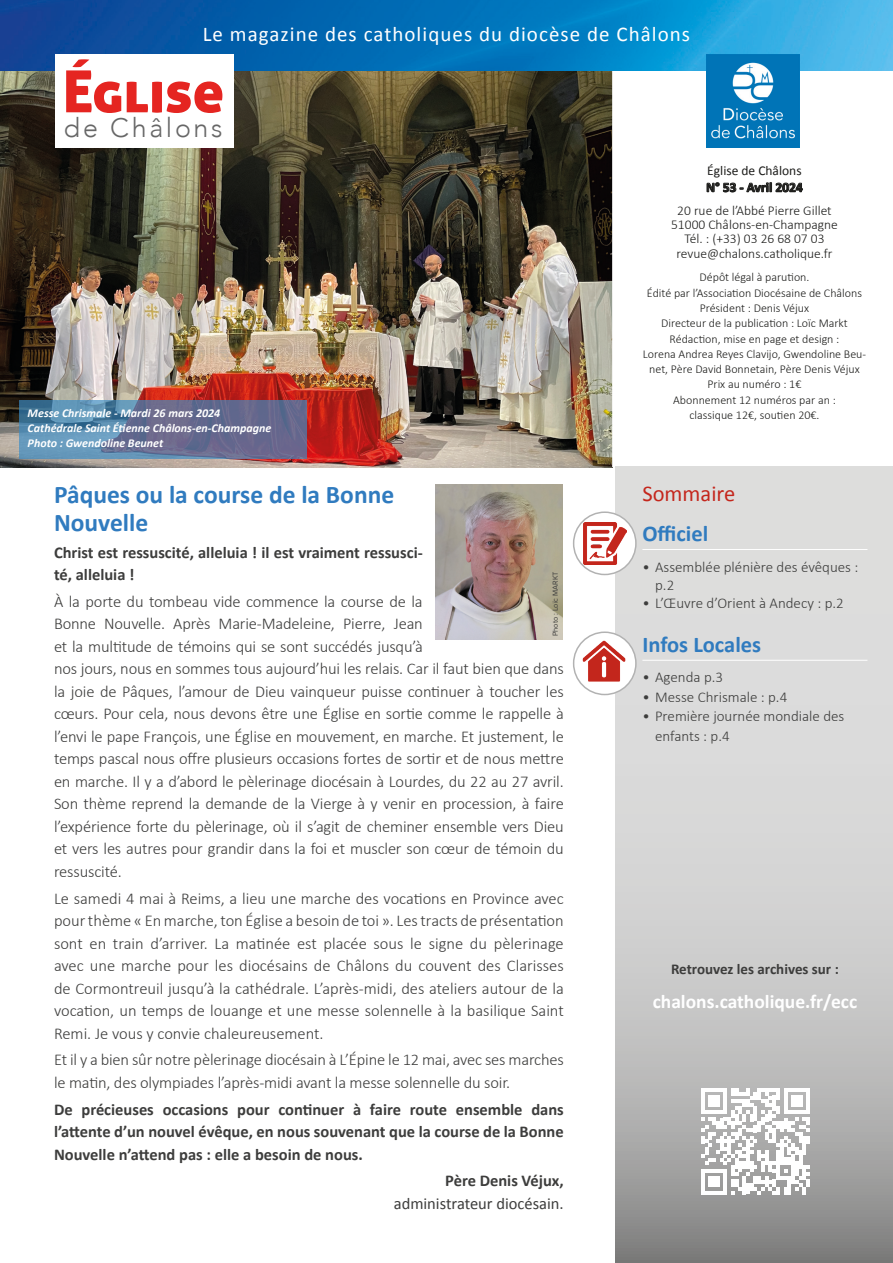
<style>
.page{position:relative;width:893px;height:1263px;background:#fff}
.page>*{position:absolute;margin:0;border:0;box-sizing:border-box;transform-origin:0 0}
.t1{font:58.2px "Aller Display";color:#e52521}
.t2{font:300 26.85px "Avenir";letter-spacing:.1em;color:#676767}
.Titres_courants{font:700 25.5px/27.5px "Calibri";color:#307bbf}
.rubriques_sommaire{font:700 22.5px "Calibri";color:#307bbf}
.petites_rubriques{font:22.5px "Calibri";color:#c4261c}
.t3{font:21px "Calibri";letter-spacing:.05em;color:#fff}
.Texte_courant{font:700 19.5px "Calibri";color:#fff}
.Texte_courant-2{font:300 16.5px/22.5px "Calibri";letter-spacing:-.01em;color:#3d3d3c}
.Texte_courant_gras{font:700 16.5px/22.5px "Calibri";color:#3d3d3c}
.Texte_courant_gras-2{font:16.5px "Calibri";color:#3d3d3c}
.t4{font:300 15px/18px "Calibri";color:#3d3d3c}
.Texte_courant-3{font:700 15px "Calibri";color:#3d3d3c}
.t5{font:300 13.5px/14.4px "Calibri";color:#1d1d1b;text-align:center}
.t6{font:13.5px/17.1px "Calibri";color:#1d1d1b}
.t7{font:300 12px/15.3px "Calibri";color:#1d1d1b;text-align:center}
.t8{font:italic 700 12px "Calibri";color:#fff}
.sources{font:7.5px "Proxima Nova";color:#3d3d3c}
.s1{font-weight:700}
</style>
<div class="page">
<img style="left:0;top:70px;width:613px;height:398px">
<svg style="left:616px;top:467px;width:277px;height:796px;background:#cacac9"></svg>
<img style="left:0;top:0;width:893px;height:70px">
<div style="left:55px;top:54px;width:179px;height:94px;background:#fff"></div>
<svg style="left:19px;top:400px;width:287px;height:59px;background:#62779b"></svg>
<hr style="left:642px;top:549px;width:225px;height:1px;background:#fff">
<hr style="left:642px;top:660px;width:225px;height:1px;background:#fff">
<div style="left:574px;top:512px;width:62px;height:62px;background:#fff;border-radius:50%"></div>
<img style="left:583px;top:522px;width:43px;height:43px">
<div style="left:573px;top:511px;width:64px;height:64px;border:2px solid #b2b2b2;border-radius:50%"></div>
<div style="left:574px;top:632px;width:62px;height:62px;background:#fff;border-radius:50%"></div>
<img style="left:583px;top:640px;width:42px;height:42px">
<div style="left:573px;top:631px;width:64px;height:64px;border:2px solid #b2b2b2;border-radius:50%"></div>
<svg style="left:701px;top:1088px;width:109px;height:106px"></svg>
<img style="left:435px;top:484px;width:128px;height:156px">
<img style="left:706px;top:54px;width:94px;height:94px">
<p class="t3" style="left:203px;top:20px;width:489px">Le magazine des catholiques du diocèse de Châlons</p>
<h1 class="t1" style="left:63px;top:54px;width:163px">Église</h1>
<h2 class="t2" style="left:64px;top:112px;width:160px">de Châlons</h2>
<p class="t6" style="left:706px;top:161px;width:98px">Église de Châlons<br><span class="s1">N° 53 - Avril 2024</span></p>
<p class="t5" style="left:671px;top:203px;width:168px">20 rue de l’Abbé Pierre Gillet<br>51000 Châlons-en-Champagne<br>Tél. : (+33) 03 26 68 07 03 revue@chalons.catholique.fr</p>
<p class="t7" style="left:699px;top:270px;width:111px">Dépôt légal à parution.</p>
<p class="t7" style="left:647px;top:285px;width:217px">Édité par l’Association Diocésaine de Châlons</p>
<p class="t7" style="left:700px;top:300px;width:111px">Président : Denis Véjux</p>
<p class="t7" style="left:661px;top:315px;width:188px">Directeur de la publication : Loïc Markt</p>
<p class="t7" style="left:643px;top:331px;width:225px">Rédaction, mise en page et design :<br>Lorena Andrea Reyes Clavijo, Gwendoline Beu&shy;net, Père David Bonnetain, Père Denis Véjux</p>
<p class="t7" style="left:707px;top:377px;width:95px">Prix au numéro : 1€</p>
<p class="t7" style="left:673px;top:392px;width:164px">Abonnement 12 numéros par an :</p>
<p class="t8" style="left:28px;top:405px;width:194px">Messe Chrismale - Mardi 26 mars 2024</p>
<p class="t7" style="left:689px;top:407px;width:132px">classique 12€, soutien 20€.</p>
<p class="t8" style="left:28px;top:420px;width:245px">Cathédrale Saint Étienne Châlons-en-Champagne</p>
<p class="t8" style="left:28px;top:435px;width:137px">Photo : Gwendoline Beunet</p>
<p class="Titres_courants" style="left:54px;top:480px;width:342px">Pâques ou la course de la Bonne<br>Nouvelle</p>
<p class="Texte_courant_gras" style="left:54px;top:540px;width:370px">Christ est ressuscité, alleluia ! il est vraiment ressusci&shy;té, alleluia !</p>
<p class="Texte_courant-2" style="left:54px;top:590px;width:511px">À la porte du tombeau vide commence la course de la<br>Bonne Nouvelle. Après Marie-Madeleine, Pierre, Jean<br>et la multitude de témoins qui se sont succédés jusqu’à<br>nos jours, nous en sommes tous aujourd’hui les relais. Car il faut bien que dans la joie de Pâques, l’amour de Dieu vainqueur puisse continuer à toucher les cœurs. Pour cela, nous devons être une Église en sortie comme le rappelle à l’envi le pape François, une Église en mouvement, en marche. Et justement, le temps pascal nous offre plusieurs occasions fortes de sortir et de nous mettre en marche. Il y a d’abord le pèlerinage diocésain à Lourdes, du 22 au 27 avril.<br>Son thème reprend la demande de la Vierge à y venir en procession, à faire l’expérience forte du pèlerinage, où il s’agit de cheminer ensemble vers Dieu et vers les autres pour grandir dans la foi et muscler son cœur de témoin du ressuscité.</p>
<p class="Texte_courant-2" style="left:54px;top:887px;width:511px;text-align:justify">Le samedi 4 mai à Reims, a lieu une marche des vocations en Province avec pour thème « En marche, ton Église a besoin de toi ». Les tracts de présentation sont en train d’arriver. La matinée est placée sous le signe du pèlerinage avec une marche pour les diocésains de Châlons du couvent des Clarisses de Cormontreuil jusqu’à la cathédrale. L’après-midi, des ateliers autour de la vocation, un temps de louange et une messe solennelle à la basilique Saint Remi. Je vous y convie chaleureusement.</p>
<p class="Texte_courant-2" style="left:54px;top:1048px;width:511px">Et il y a bien sûr notre pèlerinage diocésain à L’Épine le 12 mai, avec ses marches le matin, des olympiades l’après-midi avant la messe solennelle du soir.</p>
<p class="Texte_courant_gras" style="left:54px;top:1097px;width:511px;text-align:justify">De précieuses occasions pour continuer à faire route ensemble dans l’attente d’un nouvel évêque, en nous souvenant que la course de la Bonne Nouvelle n’attend pas : elle a besoin de nous.</p>
<p class="Texte_courant_gras" style="left:445px;top:1169px;width:120px">Père Denis Véjux,</p>
<p class="Texte_courant_gras-2" style="left:394px;top:1192px;width:171px">administrateur diocésain.</p>
<p class="sources" style="left:551px;top:636px;width:66px;rotate:-90deg">Photo : Loïc MARKT</p>
<p class="petites_rubriques" style="left:642px;top:478px;width:94px">Sommaire</p>
<p class="rubriques_sommaire" style="left:642px;top:517px;width:67px">Officiel</p>
<p class="t4" style="left:655px;top:557px;width:205px;text-indent:-13px">• Assemblée plénière des évêques : p.2</p>
<p class="t4" style="left:642px;top:593px;width:203px">• L’Œuvre d’Orient à Andecy : p.2</p>
<p class="rubriques_sommaire" style="left:642px;top:628px;width:120px">Infos Locales</p>
<p class="t4" style="left:642px;top:668px;width:82px">• Agenda p.3</p>
<p class="t4" style="left:642px;top:688px;width:146px">• Messe Chrismale : p.4</p>
<p class="t4" style="left:655px;top:706px;width:191px;line-height:19.5px;text-indent:-13px">• Première journée mondiale des enfants : p.4</p>
<p class="Texte_courant-3" style="left:671px;top:959px;width:169px">Retrouvez les archives sur :</p>
<p class="Texte_courant" style="left:653px;top:988px;width:206px">chalons.catholique.fr/ecc</p>
</div>
